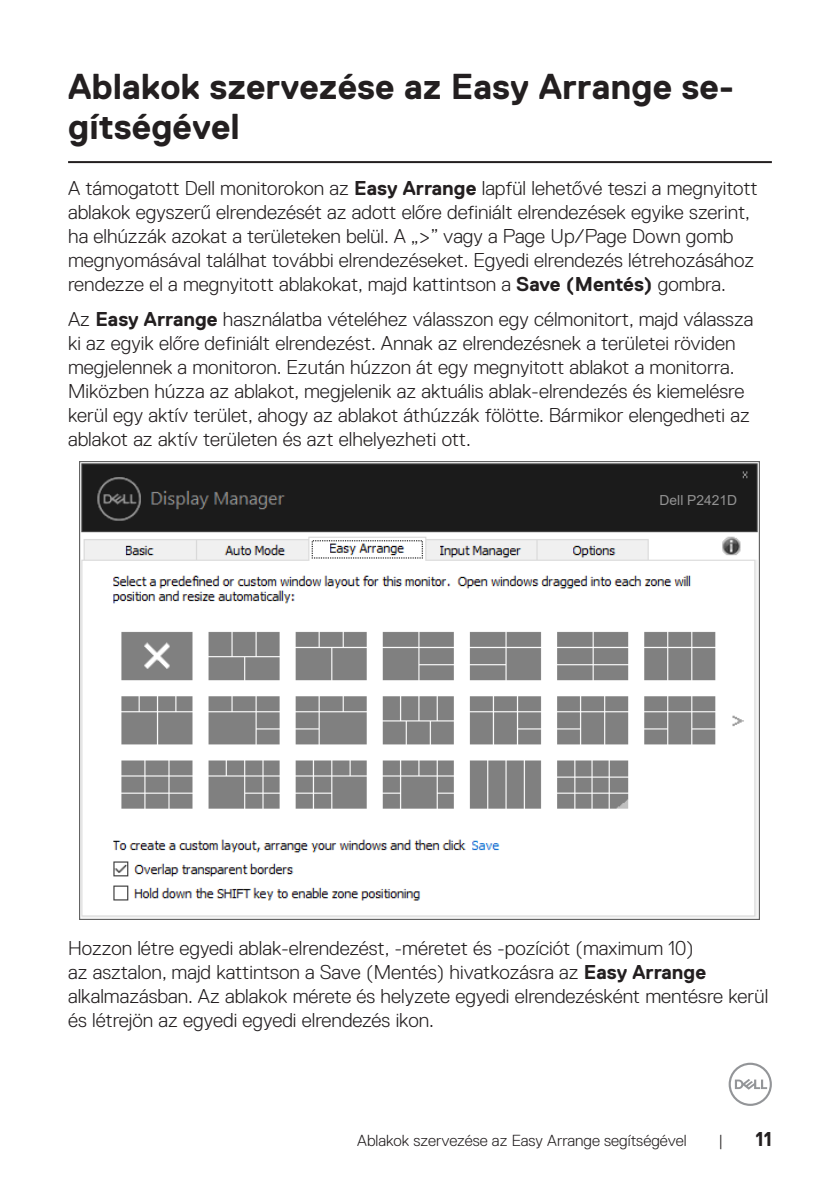
<style>
.page{position:relative;width:840px;height:1191px;background:#fff}
.page>*{position:absolute;margin:0;border:0;box-sizing:border-box;transform-origin:0 0}
.Head_1{font:700 36px/40px "Dell Replica";color:#231f20}
.Paragraph{font:300 20px/24px "Dell Replica";color:#231f20}
.t1{font:700 20px "Dell Replica";color:#231f20}
.t2{font:300 16px "Dell Replica";color:#231f20}
.t3{font:13.8px "Arial";color:#939393}
.s1{font-weight:700}
</style>
<div class="page">
<svg style="left:728px;top:1062px;width:43px;height:44px"></svg>
<hr style="left:68px;top:161px;width:703px;height:2px;background:#231f20">
<img style="left:79px;top:461px;width:680px;height:458px">
<div style="left:639px;top:490px;width:109px;height:21px;background:#1b1b1b"></div>
<p class="Head_1" style="left:68px;top:66px;width:667px">Ablakok szervezése az Easy Arrange se&shy;gítségével</p>
<p class="Paragraph" style="left:68px;top:176px;width:690px">A támogatott Dell monitorokon az <span class="s1">Easy Arrange</span> lapfül lehetővé teszi a megnyitott ablakok egyszerű elrendezését az adott előre definiált elrendezések egyike szerint, ha elhúzzák azokat a területeken belül. A „&gt;” vagy a Page Up/Page Down gomb megnyomásával találhat további elrendezéseket. Egyedi elrendezés létrehozásához rendezze el a megnyitott ablakokat, majd kattintson a <span class="s1">Save (Mentés)</span> gombra.</p>
<p class="Paragraph" style="left:68px;top:307px;width:686px">Az <span class="s1">Easy Arrange</span> használatba vételéhez válasszon egy célmonitort, majd válassza ki az egyik előre definiált elrendezést. Annak az elrendezésnek a területei röviden megjelennek a monitoron. Ezután húzzon át egy megnyitott ablakot a monitorra.<br>Miközben húzza az ablakot, megjelenik az aktuális ablak-elrendezés és kiemelésre kerül egy aktív terület, ahogy az ablakot áthúzzák fölötte. Bármikor elengedheti az ablakot az aktív területen és azt elhelyezheti ott.</p>
<p class="t3" style="left:659px;top:491px;width:79px">Dell P2421D</p>
<p class="Paragraph" style="left:68px;top:936px;width:701px">Hozzon létre egyedi ablak-elrendezést, -méretet és -pozíciót (maximum 10)<br>az asztalon, majd kattintson a Save (Mentés) hivatkozásra az <span class="s1">Easy Arrange </span>alkalmazásban. Az ablakok mérete és helyzete egyedi elrendezésként mentésre kerül és létrejön az egyedi egyedi elrendezés ikon.</p>
<p class="t2" style="left:357px;top:1131px;width:330px">Ablakok szervezése az Easy Arrange segítségével</p>
<p class="t2" style="left:718px;top:1131px;width:6px">|</p>
<p class="t1" style="left:755px;top:1127px;width:18px">11</p>
</div>
